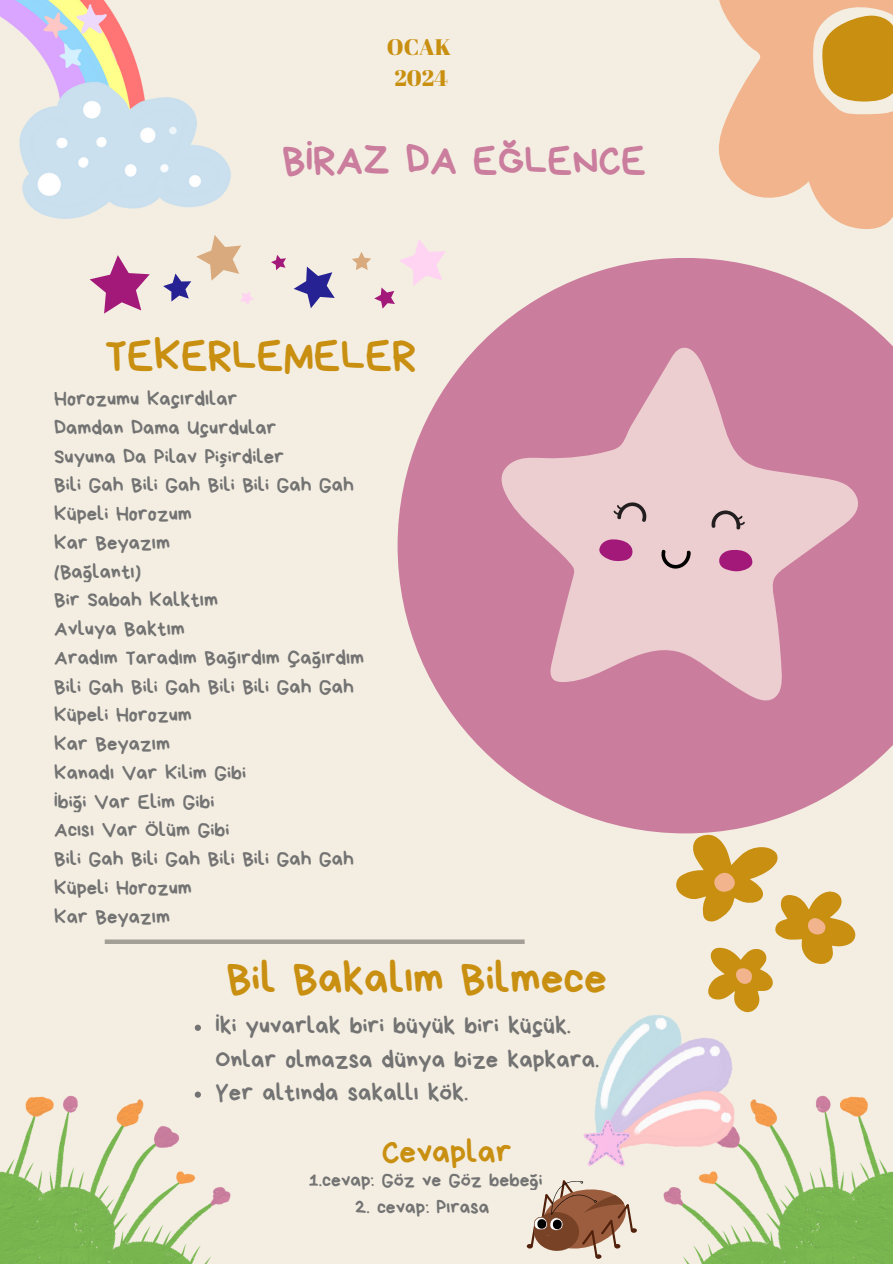
<style>
.page{position:relative;width:893px;height:1264px;background:#fff}
.page>*{position:absolute;margin:0;border:0;box-sizing:border-box;transform-origin:0 0}
.t1{font:45px "Bryndan Write";color:#c88f11}
.t2{font:42px "Bryndan Write";color:#ca7d9d}
.t3{font:33px "Bryndan Write";color:#c88f11}
.t4{font:24.6px/33.5px "Bryndan Write";color:#737373}
.t5{font:22.5px/31.5px "Abril Fatface";color:#c88f11;text-align:center}
.t6{font:20.55px "Bryndan Write";color:#737373}
.t7{font:19.5px "Bryndan Write";color:#737373}
</style>
<div class="page">
<div style="left:0;top:0;width:892px;height:1263px;background:#f4eee2"></div>
<img style="left:663px;top:1095px;width:229px;height:168px">
<img style="left:0;top:1094px;width:230px;height:169px">
<img style="left:0;top:0;width:231px;height:218px">
<svg style="left:718px;top:0;width:174px;height:229px"></svg>
<svg style="left:397px;top:258px;width:495px;height:575px;fill:#ca7d9d"></svg>
<svg style="left:675px;top:833px;width:181px;height:179px"></svg>
<svg style="left:500px;top:345px;width:357px;height:358px;background:#daa3b5"></svg>
<svg style="left:659px;top:548px;width:32px;height:21px"></svg>
<svg style="left:599px;top:539px;width:35px;height:22px"></svg>
<svg style="left:717px;top:549px;width:35px;height:22px"></svg>
<svg style="left:613px;top:501px;width:35px;height:22px"></svg>
<svg style="left:710px;top:510px;width:35px;height:20px"></svg>
<svg style="left:90px;top:255px;width:60px;height:58px"></svg>
<svg style="left:163px;top:235px;width:91px;height:70px"></svg>
<svg style="left:293px;top:266px;width:42px;height:42px"></svg>
<svg style="left:271px;top:255px;width:15px;height:15px"></svg>
<svg style="left:352px;top:239px;width:94px;height:70px"></svg>
<div style="left:105px;top:939px;width:419px;height:5px;background:#a39f97"></div>
<img style="left:583px;top:1014px;width:153px;height:152px">
<svg style="left:526px;top:1180px;width:111px;height:78px"></svg>
<svg style="left:195px;top:1024px;width:6px;height:6px"></svg>
<svg style="left:195px;top:1091px;width:6px;height:6px"></svg>
<p class="t5" style="left:387px;top:30px;width:66px">OCAK<br>2024</p>
<p class="t2" style="left:282px;top:139px;width:365px">BİRAZ DA EĞLENCE</p>
<h1 class="t1" style="left:105px;top:333px;width:313px">TEKERLEMELER</h1>
<p class="t6" style="left:54px;top:388px;width:185px">Horozumu Kaçırdılar</p>
<p class="t6" style="left:54px;top:417px;width:224px">Damdan Dama Uçurdular</p>
<h1 class="t6" style="left:54px;top:446px;width:231px">Suyuna Da Pilav Pişirdiler</h1>
<p class="t6" style="left:54px;top:475px;width:301px">Bili Gah Bili Gah Bili Bili Gah Gah</p>
<p class="t6" style="left:54px;top:503px;width:139px">Küpeli Horozum</p>
<p class="t6" style="left:54px;top:532px;width:117px">Kar Beyazım</p>
<p class="t6" style="left:54px;top:561px;width:88px">(Bağlantı)</p>
<p class="t6" style="left:54px;top:590px;width:165px">Bir Sabah Kalktım</p>
<p class="t6" style="left:54px;top:618px;width:132px">Avluya Baktım</p>
<p class="t6" style="left:54px;top:647px;width:311px">Aradım Taradım Bağırdım Çağırdım</p>
<p class="t6" style="left:54px;top:676px;width:301px">Bili Gah Bili Gah Bili Bili Gah Gah</p>
<p class="t6" style="left:54px;top:704px;width:139px">Küpeli Horozum</p>
<p class="t6" style="left:54px;top:733px;width:117px">Kar Beyazım</p>
<p class="t6" style="left:54px;top:762px;width:193px">Kanadı Var Kilim Gibi</p>
<p class="t6" style="left:54px;top:791px;width:162px">İbiği Var Elim Gibi</p>
<p class="t6" style="left:54px;top:819px;width:176px">Acısı Var Ölüm Gibi</p>
<p class="t6" style="left:54px;top:848px;width:301px">Bili Gah Bili Gah Bili Bili Gah Gah</p>
<p class="t6" style="left:54px;top:877px;width:139px">Küpeli Horozum</p>
<p class="t6" style="left:54px;top:906px;width:117px">Kar Beyazım</p>
<p class="t1" style="left:226px;top:955px;width:382px">Bil Bakalım Bilmece</p>
<p class="t4" style="left:215px;top:1009px;width:385px">İki yuvarlak biri büyük biri küçük.<br>Onlar olmazsa dünya bize kapkara.</p>
<h2 class="t4" style="left:215px;top:1076px;width:254px">Yer altında sakallı kök.</h2>
<p class="t3" style="left:382px;top:1135px;width:131px">Cevaplar</p>
<p class="t7" style="left:309px;top:1169px;width:235px">1.cevap: Göz ve Göz bebeği</p>
<p class="t7" style="left:355px;top:1196px;width:136px">2. cevap: Pırasa</p>
</div>
